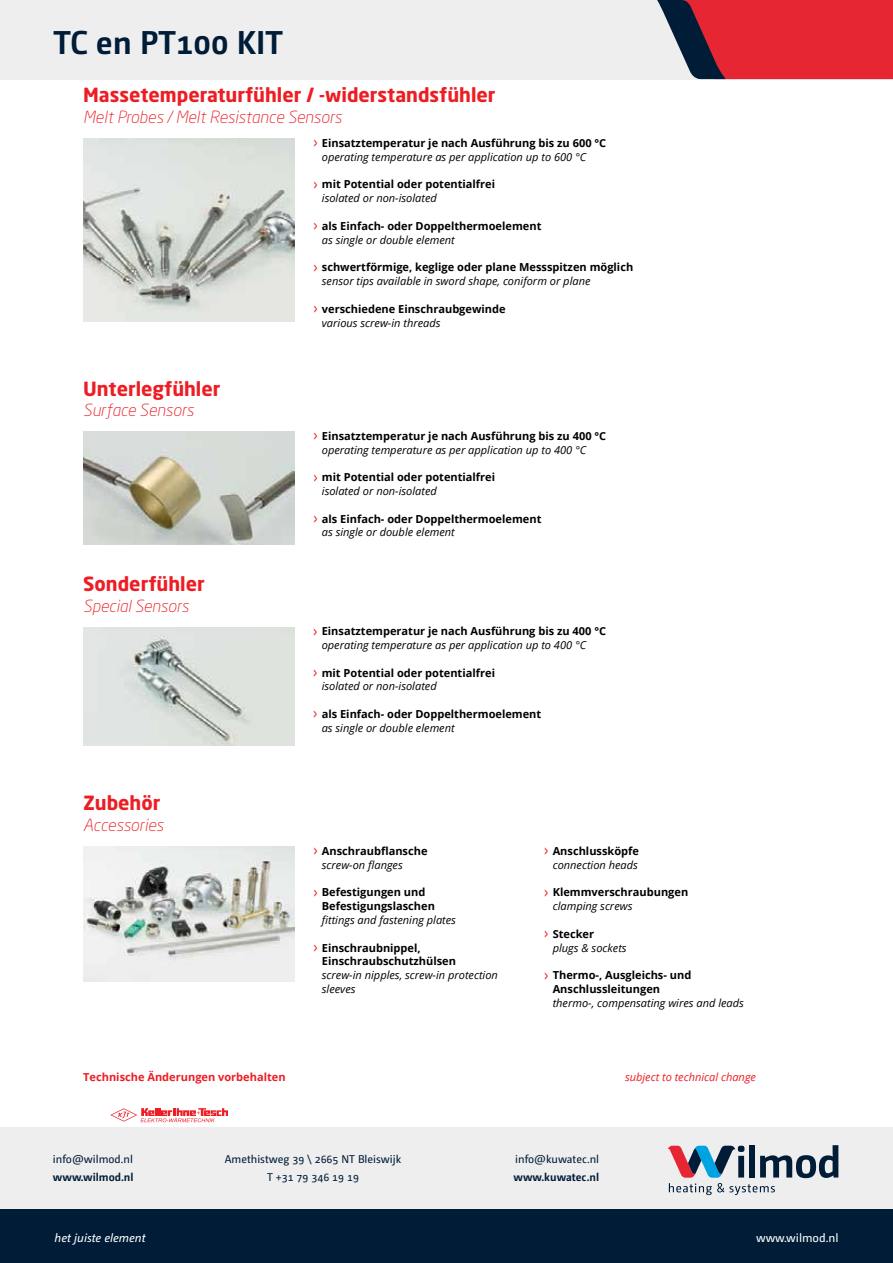
<style>
.page{position:relative;width:893px;height:1263px;background:#fff}
.page>*{position:absolute;margin:0;border:0;box-sizing:border-box;transform-origin:0 0}
.t1{font:700 33px "Camingo Dos";color:#001c37}
.t2{font:700 19.35px "Neo Sans Std";color:#ed1d24}
.t3{font:italic 300 16.5px "Neo Sans Std";color:#ed1d24}
.t4{font:italic 12px "Camingo Dos";color:#fff}
.t5{font:12px "Camingo Dos";color:#fff}
.t6{font:11.25px/18px "Camingo Dos";color:#001c37;text-align:center}
.t7{font:700 11.25px "Camingo Dos";color:#001c37}
.t8{font:700 11.1px/13.8px "Open Sans";color:#000}
.t9{font:italic 11.1px/13.8px "Open Sans";color:#000}
.t10{font:700 11.1px "Open Sans";color:#ed1d24}
.t11{font:italic 11.1px "Open Sans";color:#ed1d24}
.s1{font-weight:700;font-style:normal;font-size:13.8px;color:#ed1d24}
.s2{font-weight:700;font-style:normal}
.s3{font-size:13.8px;color:#ed1d24}
.s4{font-weight:400;font-style:italic}
</style>
<div class="page">
<div style="left:0;top:1127px;width:893px;height:136px;background:#eeeeef"></div>
<div style="left:0;top:0;width:893px;height:79px;background:#eeeeef"></div>
<svg style="left:657px;top:0;width:236px;height:79px;background:#c93643"></svg>
<svg style="left:668px;top:1145px;width:170px;height:50px"></svg>
<div style="left:0;top:1209px;width:893px;height:54px;background:#001c37"></div>
<img style="left:83px;top:627px;width:212px;height:118px">
<img style="left:83px;top:846px;width:212px;height:136px">
<img style="left:83px;top:431px;width:211px;height:114px">
<img style="left:84px;top:138px;width:210px;height:183px">
<svg style="left:110px;top:1108px;width:118px;height:14px"></svg>
<h1 class="t1" style="left:53px;top:23px;width:231px">TC en PT100 KIT</h1>
<h2 class="t2" style="left:83px;top:82px;width:414px">Massetemperaturfühler / -widerstandsfühler</h2>
<h3 class="t3" style="left:83px;top:107px;width:260px">Melt Probes / Melt Resistance Sensors</h3>
<p class="t9" style="left:322px;top:136px;width:286px;text-indent:-8px"><span class="s1">&gt;</span> <span class="s2">Einsatztemperatur je nach Ausführung bis zu 600 °C </span>operating temperature as per application up to 600 °C</p>
<p class="t8" style="left:322px;top:177px;width:175px;text-indent:-8px"><span class="s3">&gt;</span> mit Potential oder potentialfrei <span class="s4">isolated or non-isolated</span></p>
<p class="t8" style="left:322px;top:219px;width:221px;text-indent:-8px"><span class="s3">&gt;</span> als Einfach- oder Doppelthermoelement <span class="s4">as single or double element</span></p>
<p class="t8" style="left:322px;top:260px;width:313px;text-indent:-8px"><span class="s3">&gt;</span> schwertförmige, keglige oder plane Messspitzen möglich <span class="s4">sensor tips available in sword shape, coniform or plane</span></p>
<p class="t8" style="left:322px;top:301px;width:185px;text-indent:-8px"><span class="s3">&gt;</span> verschiedene Einschraubgewinde <span class="s4">various screw-in threads</span></p>
<h2 class="t2" style="left:83px;top:376px;width:139px">Unterlegfühler</h2>
<h3 class="t3" style="left:83px;top:400px;width:112px">Surface Sensors</h3>
<h2 class="t2" style="left:83px;top:572px;width:123px">Sonderfühler</h2>
<h3 class="t3" style="left:83px;top:596px;width:107px">Special Sensors</h3>
<h2 class="t2" style="left:83px;top:790px;width:79px">Zubehör</h2>
<h3 class="t3" style="left:83px;top:815px;width:82px">Accessories</h3>
<p class="t9" style="left:322px;top:429px;width:286px;text-indent:-8px"><span class="s1">&gt;</span> <span class="s2">Einsatztemperatur je nach Ausführung bis zu 400 °C </span>operating temperature as per application up to 400 °C</p>
<p class="t8" style="left:322px;top:470px;width:175px;text-indent:-8px"><span class="s3">&gt;</span> mit Potential oder potentialfrei <span class="s4">isolated or non-isolated</span></p>
<p class="t8" style="left:322px;top:511px;width:221px;text-indent:-8px"><span class="s3">&gt;</span> als Einfach- oder Doppelthermoelement <span class="s4">as single or double element</span></p>
<p class="t9" style="left:322px;top:624px;width:286px;text-indent:-8px"><span class="s1">&gt;</span> <span class="s2">Einsatztemperatur je nach Ausführung bis zu 400 °C </span>operating temperature as per application up to 400 °C</p>
<p class="t8" style="left:322px;top:665px;width:175px;text-indent:-8px"><span class="s3">&gt;</span> mit Potential oder potentialfrei <span class="s4">isolated or non-isolated</span></p>
<p class="t8" style="left:322px;top:707px;width:221px;text-indent:-8px"><span class="s3">&gt;</span> als Einfach- oder Doppelthermoelement <span class="s4">as single or double element</span></p>
<p class="t8" style="left:322px;top:844px;width:107px;text-indent:-8px"><span class="s3">&gt;</span> Anschraubflansche <span class="s4">screw-on flanges</span></p>
<p class="t8" style="left:322px;top:885px;width:115px;text-indent:-8px"><span class="s3">&gt;</span> Befestigungen und<br>Befestigungslaschen</p>
<p class="t9" style="left:322px;top:913px;width:136px">fittings and fastening plates</p>
<p class="t8" style="left:322px;top:940px;width:136px;text-indent:-8px"><span class="s3">&gt;</span> Einschraubnippel,<br>Einschraubschutzhülsen</p>
<p class="t9" style="left:322px;top:968px;width:178px">screw-in nipples, screw-in protection sleeves</p>
<p class="t9" style="left:545px;top:844px;width:96px;text-align:right"><span class="s1">&gt;</span> <span class="s2">Anschlussköpfe </span>connection heads</p>
<p class="t8" style="left:553px;top:885px;width:137px;text-indent:-8px"><span class="s3">&gt;</span> Klemmverschraubungen <span class="s4">clamping screws</span></p>
<p class="t9" style="left:553px;top:926px;width:75px;text-indent:-8px"><span class="s1">&gt;</span> <span class="s2">Stecker<br></span>plugs &amp; sockets</p>
<p class="t8" style="left:553px;top:968px;width:140px;text-indent:-8px"><span class="s3">&gt;</span> Thermo-, Ausgleichs- und<br>Anschlussleitungen</p>
<p class="t9" style="left:553px;top:995px;width:193px">thermo-, compensating wires and leads</p>
<p class="t10" style="left:83px;top:1069px;width:204px">Technische Änderungen vorbehalten</p>
<p class="t11" style="left:625px;top:1069px;width:132px">subject to technical change</p>
<p class="t6" style="left:53px;top:1150px;width:81px">info@wilmod.nl</p>
<p class="t7" style="left:53px;top:1170px;width:82px">www.wilmod.nl</p>
<p class="t6" style="left:225px;top:1150px;width:178px">Amethistweg 39 \ 2665 NT Bleiswijk<br>T +31 79 346 19 19</p>
<p class="t6" style="left:515px;top:1150px;width:85px">info@kuwatec.nl</p>
<p class="t7" style="left:513px;top:1170px;width:87px">www.kuwatec.nl</p>
<p class="t4" style="left:55px;top:1231px;width:92px">het juiste element</p>
<p class="t5" style="left:756px;top:1231px;width:84px">www.wilmod.nl</p>
</div>
